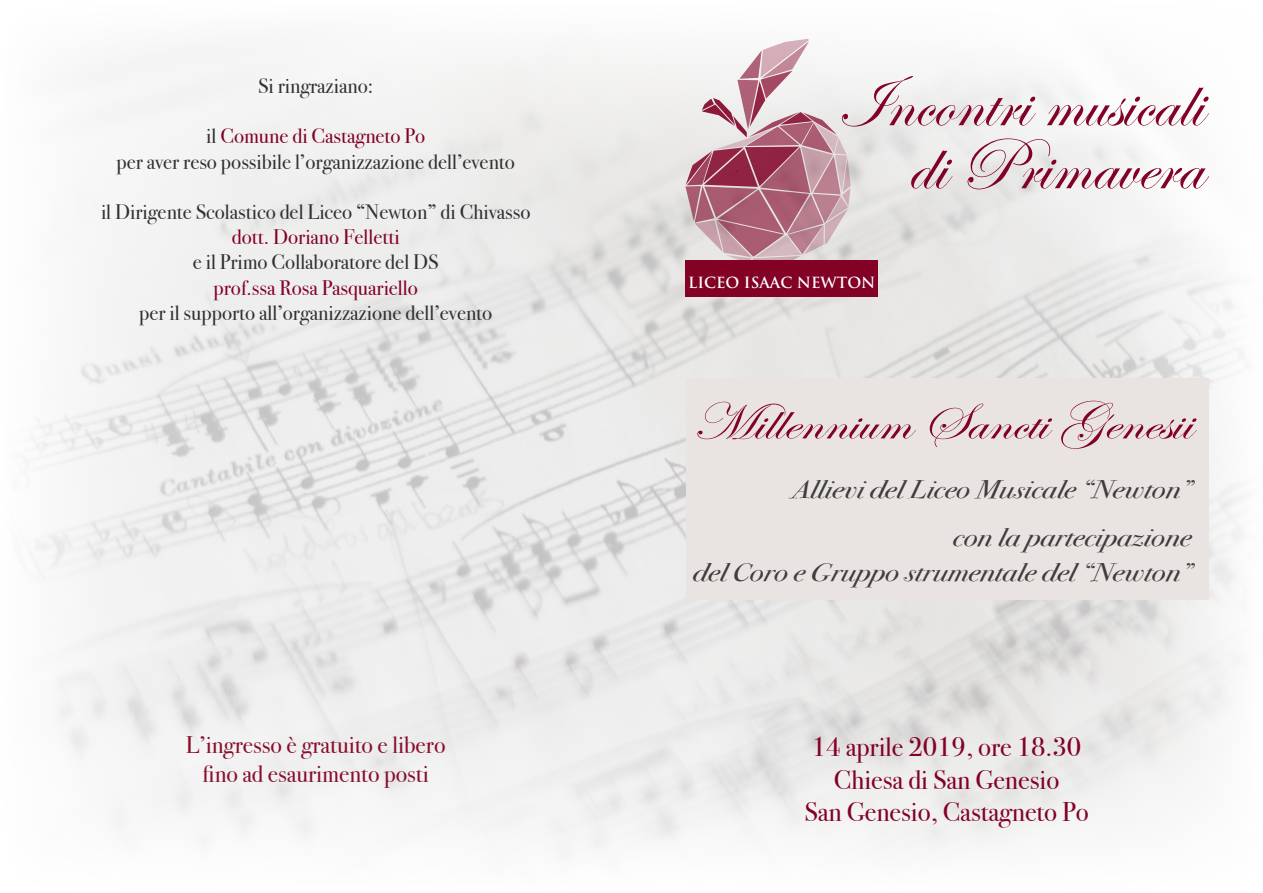
<style>
.page{position:relative;width:1263px;height:893px;background:#fff}
.page>*{position:absolute;margin:0;border:0;box-sizing:border-box;transform-origin:0 0}
.t1{font:75px/63px "Edwardian Script ITC";color:#820125;text-align:right}
.t2{font:52.5px "Edwardian Script ITC";color:#820125;scale:1.18 1}
.t3{font:27px/32.4px "Bodoni Svty Two ITCTT";color:#820125;text-align:center}
.t4{font:italic 25.5px/47.5px "Bodoni Svty Two ITCTT";color:#3e3e3f;text-align:right;scale:1.18 1}
.t5{font:24px/28.8px "Bodoni Svty Two ITCTT";color:#880e2c;text-align:center}
.t6{font:21px/25.2px "Bodoni Svty Two ITCTT";color:#312f30;text-align:center}
.t7{font:21px "Bodoni Svty Two ITCTT";color:#820125}
.t8{font:700 15px "Trajan Pro";color:#fff}
.s1{color:#820125}
</style>
<div class="page">
<img style="left:28px;top:43px;width:1216px;height:814px">
<svg style="left:677px;top:38px;width:184px;height:243px"></svg>
<div style="left:685px;top:260px;width:193px;height:37px;background:#820125"></div>
<div style="left:686px;top:378px;width:522px;height:222px;background:#e9e4e1"></div>
<p class="t6" style="left:258px;top:71px;width:117px">Si ringraziano:</p>
<p class="t6" style="left:117px;top:121px;width:400px">il <span class="s1">Comune di Castagneto Po<br></span>per aver reso possibile l’organizzazione dell’evento</p>
<p class="t6" style="left:101px;top:197px;width:431px">il Dirigente Scolastico del Liceo “Newton” di Chivasso</p>
<p class="t7" style="left:232px;top:220px;width:169px">dott. Doriano Felletti</p>
<p class="t6" style="left:193px;top:247px;width:247px">e il Primo Collaboratore del DS</p>
<p class="t7" style="left:214px;top:270px;width:206px">prof.ssa Rosa Pasquariello</p>
<p class="t6" style="left:139px;top:298px;width:355px">per il supporto all’organizzazione dell’evento</p>
<p class="t5" style="left:186px;top:728px;width:261px">L’ingresso è gratuito e libero fino ad esaurimento posti</p>
<h1 class="t1" style="left:837px;top:74px;width:367px">Incontri musicali di Primavera</h1>
<p class="t8" style="left:688px;top:273px;width:188px">LICEO ISAAC NEWTON</p>
<h2 class="t2" style="left:692px;top:393px;width:425px">Millennium Sancti Genesii</h2>
<p class="t4" style="left:791px;top:464px;width:340px">Allievi del Liceo Musicale “Newton” con la partecipazione</p>
<p class="t4" style="left:693px;top:547px;width:424px">del Coro e Gruppo strumentale del “Newton”</p>
<p class="t3" style="left:804px;top:728px;width:286px">14 aprile 2019, ore 18.30<br>Chiesa di San Genesio<br>San Genesio, Castagneto Po</p>
</div>
